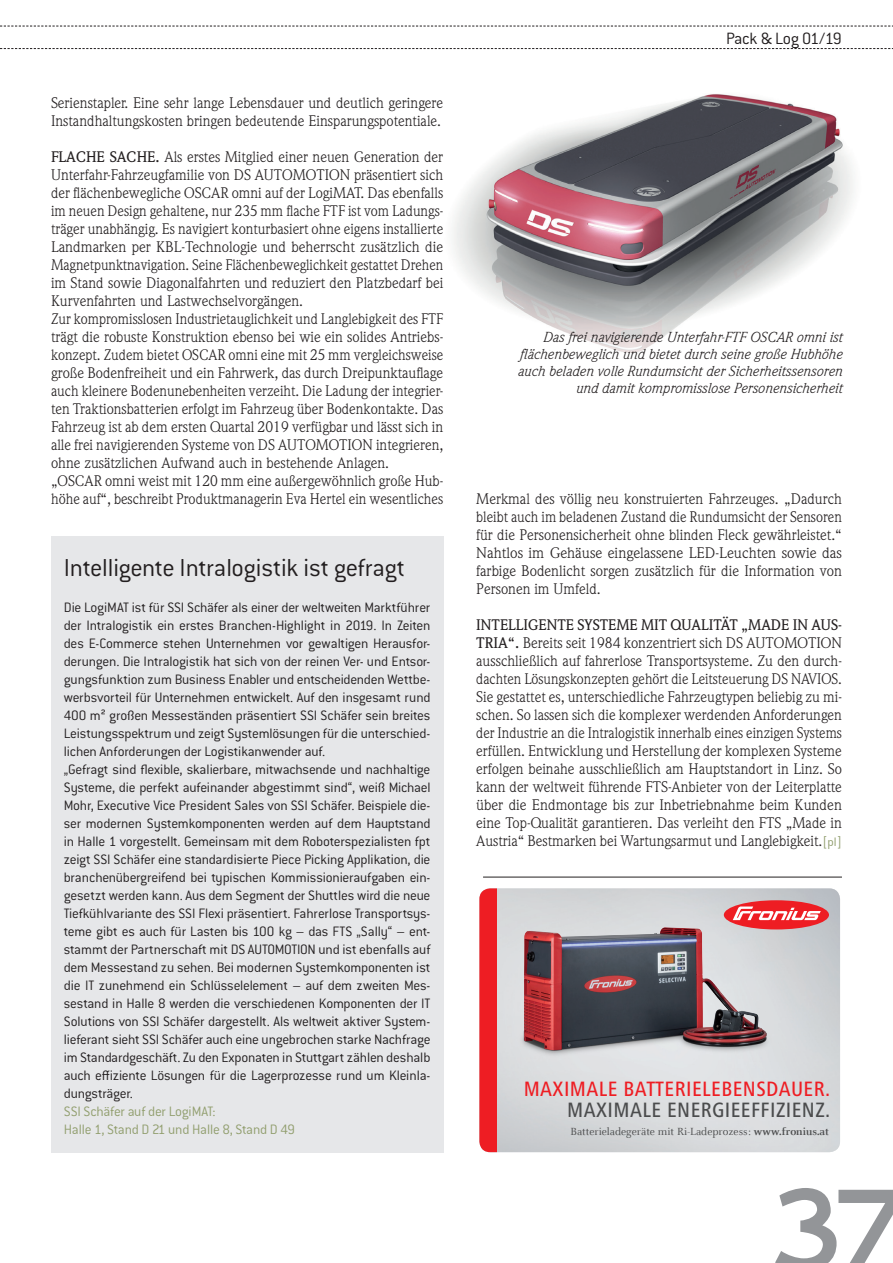
<style>
.page{position:relative;width:893px;height:1263px;background:#fff}
.page>*{position:absolute;margin:0;border:0;box-sizing:border-box;transform-origin:0 0}
.t1{font:700 108px "Aerohop";color:#939598}
.t2{font:300 27px "Conduit ITC Pro";letter-spacing:-.015em;color:#231f20}
.t3{font:500 condensed 21.45px "Frutiger Next LTW1 G";letter-spacing:.02em;color:#ee1d23}
.t4{font:500 condensed 21.45px "Frutiger Next LTW1 G";letter-spacing:.02em;color:#4b4c4d}
.t5{font:300 18px "Conduit ITC Pro";letter-spacing:-.02em;color:#231f20}
.t6{font:15px/18px "Weidemann Std";color:#231f20}
.t7{font:300 15px/18px "Conduit ITC Pro";letter-spacing:-.015em;color:#231f20}
.t8{font:300 15px/18px "Conduit ITC Pro";letter-spacing:-.02em;color:#919e6e}
.t9{font:italic 14.25px/17.1px "Weidemann Std";color:#231f20;text-align:right}
.t10{font:11.4px "Celeste Offc Pro";color:#4b4c4d}
.s1{font-weight:500}
.s2{font-family:"Conduit ITC Pro";font-weight:300;font-size:13.5px;color:#919e6e}
.s3{font-weight:700}
</style>
<div class="page">
<img style="left:453px;top:94px;width:400px;height:259px">
<div style="left:51px;top:536px;width:392px;height:617px;background:#e6e7e9"></div>
<svg style="left:0;top:48px;width:893px;height:1px"></svg>
<svg style="left:0;top:26px;width:893px;height:1px"></svg>
<img style="left:497px;top:888px;width:343px;height:264px">
<div style="left:479px;top:888px;width:18px;height:264px;background:#ee1d23"></div>
<div style="left:724px;top:900px;width:105px;height:29px;background:#ee1d23;border-radius:50%"></div>
<svg style="left:772px;top:906px;width:49px;height:14px"></svg>
<img style="left:497px;top:899px;width:275px;height:173px">
<hr style="left:483px;top:877px;width:359px;height:1px;background:#231f20">
<p class="t6" style="left:51px;top:94px;width:394px">Serienstapler. Eine sehr lange Lebensdauer und deutlich geringere<br>Instandhaltungskosten bringen bedeutende Einsparungspotentiale.</p>
<p class="t6" style="left:51px;top:148px;width:394px"><span class="s1">FLACHE SACHE.</span> Als erstes Mitglied einer neuen Generation der Unterfahr-Fahrzeugfamilie von DS AUTOMOTION präsentiert sich der flächenbewegliche OSCAR omni auf der LogiMAT. Das ebenfalls im neuen Design gehaltene, nur 235 mm flache FTF ist vom Ladungs&shy;träger unabhängig. Es navigiert konturbasiert ohne eigens installierte Landmarken per KBL-Technologie und beherrscht zusätzlich die Magnetpunktnavigation. Seine Flächenbeweglichkeit gestattet Drehen im Stand sowie Diagonalfahrten und reduziert den Platzbedarf bei Kurvenfahrten und Lastwechselvorgängen.<br>Zur kompromisslosen Industrietauglichkeit und Langlebigkeit des FTF trägt die robuste Konstruktion ebenso bei wie ein solides Antriebs&shy;konzept. Zudem bietet OSCAR omni eine mit 25 mm vergleichsweise große Bodenfreiheit und ein Fahrwerk, das durch Dreipunktauflage auch kleinere Bodenunebenheiten verzeiht. Die Ladung der integrier&shy;ten Traktionsbatterien erfolgt im Fahrzeug über Bodenkontakte. Das Fahrzeug ist ab dem ersten Quartal 2019 verfügbar und lässt sich in alle frei navigierenden Systeme von DS AUTOMOTION integrieren, ohne zusätzlichen Aufwand auch in bestehende Anlagen. „OSCAR omni weist mit 120 mm eine außergewöhnlich große Hub&shy;höhe auf“, beschreibt Produktmanagerin Eva Hertel ein wesentliches</p>
<h2 class="t2" style="left:64px;top:553px;width:343px">Intelligente Intralogistik ist gefragt</h2>
<p class="t7" style="left:64px;top:598px;width:368px">Die LogiMAT ist für SSI Schäfer als einer der weltweiten Marktführer der Intralogistik ein erstes Branchen-Highlight in 2019. In Zeiten des E-Commerce stehen Unternehmen vor gewaltigen Herausfor&shy;derungen. Die Intralogistik hat sich von der reinen Ver- und Entsor&shy;gungsfunktion zum Business Enabler und entscheidenden Wettbe&shy;werbsvorteil für Unternehmen entwickelt. Auf den insgesamt rund 400 m² großen Messeständen präsentiert SSI Schäfer sein breites Leistungsspektrum und zeigt Systemlösungen für die unterschied&shy;lichen Anforderungen der Logistikanwender auf.<br>„Gefragt sind flexible, skalierbare, mitwachsende und nachhaltige Systeme, die perfekt aufeinander abgestimmt sind“, weiß Michael Mohr, Executive Vice President Sales von SSI Schäfer. Beispiele die&shy;ser modernen Systemkomponenten werden auf dem Hauptstand in Halle 1 vorgestellt. Gemeinsam mit dem Roboterspezialisten fpt zeigt SSI Schäfer eine standardisierte Piece Picking Applikation, die branchenübergreifend bei typischen Kommissionieraufgaben ein&shy;gesetzt werden kann. Aus dem Segment der Shuttles wird die neue Tiefkühlvariante des SSI Flexi präsentiert. Fahrerlose Transportsys&shy;teme gibt es auch für Lasten bis 100 kg – das FTS „Sally“ – ent&shy;stammt der Partnerschaft mit DS AUTOMOTION und ist ebenfalls auf dem Messestand zu sehen. Bei modernen Systemkomponenten ist die IT zunehmend ein Schlüsselelement – auf dem zweiten Mes&shy;sestand in Halle 8 werden die verschiedenen Komponenten der IT Solutions von SSI Schäfer dargestellt. Als weltweit aktiver System&shy;lieferant sieht SSI Schäfer auch eine ungebrochen starke Nachfrage im Standardgeschäft. Zu den Exponaten in Stuttgart zählen deshalb auch effiziente Lösungen für die Lagerprozesse rund um Kleinla&shy;dungsträger.</p>
<p class="t8" style="left:64px;top:1102px;width:233px">SSI Schäfer auf der LogiMAT:<br>Halle 1, Stand D 21 und Halle 8, Stand D 49</p>
<p class="t5" style="left:726px;top:28px;width:117px">Pack &amp; Log 01/19</p>
<p class="t9" style="left:517px;top:328px;width:326px">Das frei navigierende Unterfahr-FTF OSCAR omni ist flächenbeweglich und bietet durch seine große Hubhöhe auch beladen volle Rundumsicht der Sicherheitssensoren und damit kompromisslose Personensicherheit</p>
<p class="t6" style="left:476px;top:490px;width:367px;text-align:justify">Merkmal des völlig neu konstruierten Fahrzeuges. „Dadurch bleibt auch im beladenen Zustand die Rundumsicht der Sensoren für die Personensicherheit ohne blinden Fleck gewährleistet.“ Nahtlos im Gehäuse eingelassene LED-Leuchten sowie das farbige Bodenlicht sorgen zusätzlich für die Information von Personen im Umfeld.</p>
<p class="t6" style="left:476px;top:616px;width:367px;text-align:justify"><span class="s1">INTELLIGENTE SYSTEME MIT QUALITÄT „MADE IN AUS-TRIA“.</span> Bereits seit 1984 konzentriert sich DS AUTOMOTION ausschließlich auf fahrerlose Transportsysteme. Zu den durch&shy;dachten Lösungskonzepten gehört die Leitsteuerung DS NAVIOS.<br>Sie gestattet es, unterschiedliche Fahrzeugtypen beliebig zu mi&shy;schen. So lassen sich die komplexer werdenden Anforderungen der Industrie an die Intralogistik innerhalb eines einzigen Systems erfüllen. Entwicklung und Herstellung der komplexen Systeme erfolgen beinahe ausschließlich am Hauptstandort in Linz. So kann der weltweit führende FTS-Anbieter von der Leiterplatte über die Endmontage bis zur Inbetriebnahme beim Kunden eine Top-Qualität garantieren. Das verleiht den FTS „Made in Austria“ Bestmarken bei Wartungsarmut und Langlebigkeit.<span class="s2">[pl]</span></p>
<h3 class="t3" style="left:524px;top:1077px;width:308px">MAXIMALE BATTERIELEBENSDAUER.</h3>
<h3 class="t4" style="left:567px;top:1098px;width:264px">MAXIMALE ENERGIEEFFIZIENZ.</h3>
<p class="t10" style="left:570px;top:1124px;width:260px">Batterieladegeräte mit Ri-Ladeprozess: <span class="s3">www.fronius.at</span></p>
<h1 class="t1" style="left:772px;top:1160px;width:133px">37</h1>
</div>
